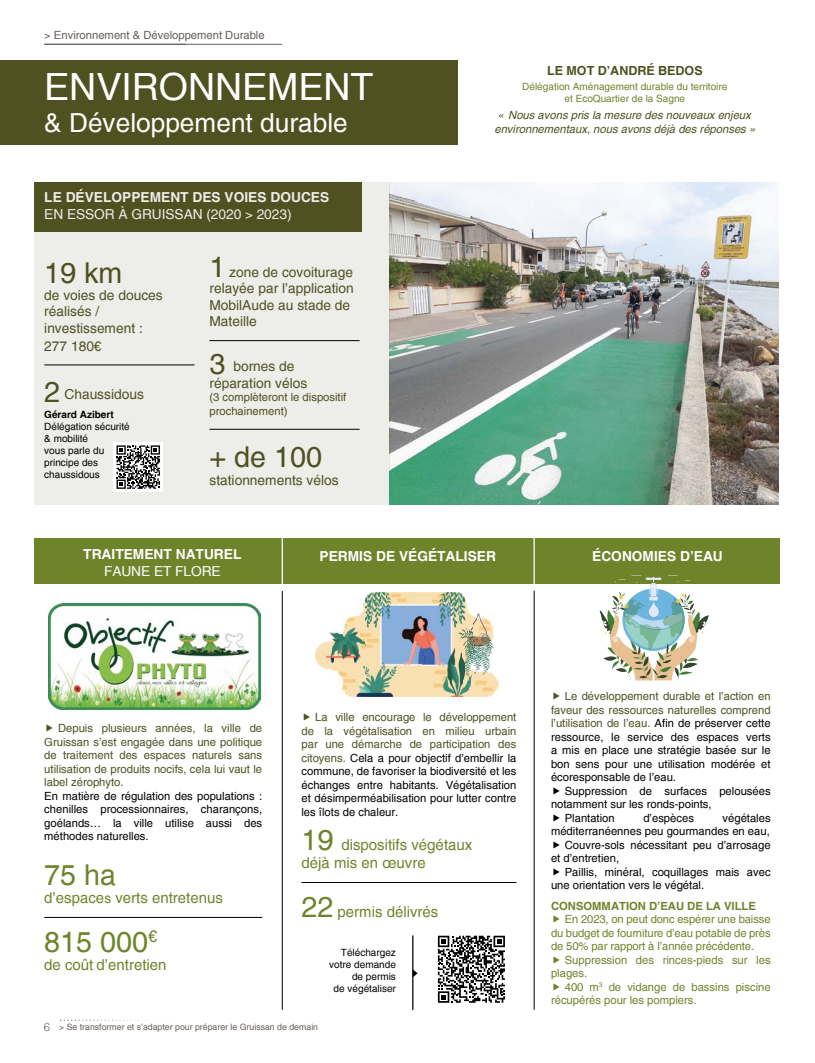
<style>
.page{position:relative;width:815px;height:1063px;background:#fff}
.page>*{position:absolute;margin:0;border:0;box-sizing:border-box;transform-origin:0 0}
.t1{font:37.5px "Helvetica";color:#fff}
.t2{font:28.75px "Helvetica";color:#6e842b}
.t3{font:28.75px "Helvetica";color:#4f5121}
.t4{font:26.25px "Helvetica";color:#fff}
.t5{font:15px/18px "Helvetica";color:#6e842b}
.t6{font:13.75px/16.5px "Helvetica";color:#4f5121}
.t7{font:700 13.75px "Helvetica";color:#fff}
.t8{font:13.75px "Helvetica";letter-spacing:-.005em;color:#fff}
.t9{font:700 12.5px "Helvetica";color:#4f5121}
.t10{font:11.25px/13.5px "Helvetica";color:#000;text-align:justify}
.t11{font:11.25px/13.5px "Helvetica";color:#6e842b}
.t12{font:11.25px/13.5px "Helvetica";color:#4f5121;text-align:justify}
.t13{font:italic 11.25px/13.5px "Helvetica";color:#4f5121;text-align:center}
.t14{font:11.25px "Helvetica";color:#675e59}
.t15{font:700 11.25px "Helvetica";color:#6e842b}
.t16{font:300 11.25px "Helv";color:#675e59}
.t17{font:10px/12px "Helvetica";color:#000;text-align:right}
.t18{font:10px/12px "Helvetica";color:#6e842b;text-align:center}
.t19{font:700 10px "Helvetica";color:#000}
.t20{font:8.75px "Helvetica";color:#675e59}
.s1{font-size:28.75px}
.s2{font-size:13.75px}
.s3{color:#4f5121}
</style>
<div class="page">
<svg style="left:61px;top:1020px;width:93px;height:1px"></svg>
<hr style="left:44px;top:44px;width:238px;height:1px;background:#675e59">
<img style="left:390px;top:182px;width:388px;height:323px">
<svg style="left:438px;top:936px;width:67px;height:67px"></svg>
<div style="left:0;top:60px;width:457px;height:85px;background:#4f5121"></div>
<div style="left:34px;top:539px;width:746px;height:45px;background:#6e842b"></div>
<hr style="left:44px;top:917px;width:218px;height:1px;background:#000">
<hr style="left:301px;top:882px;width:215px;height:1px;background:#000">
<svg style="left:599px;top:575px;width:110px;height:106px"></svg>
<hr style="left:282px;top:591px;width:1px;height:419px;background:#000">
<hr style="left:282px;top:531px;width:1px;height:57px;background:#fff">
<hr style="left:534px;top:591px;width:1px;height:419px;background:#000">
<hr style="left:534px;top:531px;width:1px;height:57px;background:#fff">
<img style="left:366px;top:593px;width:97px;height:103px">
<img style="left:364px;top:597px;width:2px;height:99px">
<img style="left:463px;top:596px;width:2px;height:100px">
<img style="left:465px;top:599px;width:2px;height:97px">
<img style="left:362px;top:602px;width:2px;height:94px">
<img style="left:467px;top:609px;width:3px;height:87px">
<img style="left:360px;top:613px;width:2px;height:83px">
<img style="left:469px;top:613px;width:3px;height:83px">
<img style="left:476px;top:613px;width:5px;height:57px">
<img style="left:355px;top:615px;width:5px;height:81px">
<img style="left:472px;top:615px;width:2px;height:52px">
<img style="left:346px;top:617px;width:9px;height:79px">
<img style="left:474px;top:617px;width:2px;height:79px">
<img style="left:480px;top:617px;width:7px;height:51px">
<img style="left:344px;top:622px;width:2px;height:72px">
<img style="left:487px;top:620px;width:2px;height:76px">
<img style="left:489px;top:621px;width:3px;height:33px">
<img style="left:491px;top:624px;width:3px;height:28px">
<img style="left:342px;top:631px;width:2px;height:60px">
<svg style="left:329px;top:632px;width:13px;height:5px"></svg>
<img style="left:333px;top:637px;width:9px;height:35px">
<img style="left:331px;top:639px;width:2px;height:32px">
<img style="left:322px;top:641px;width:9px;height:29px">
<img style="left:318px;top:643px;width:4px;height:24px">
<svg style="left:316px;top:647px;width:2px;height:16px"></svg>
<img style="left:483px;top:667px;width:4px;height:29px">
<img style="left:472px;top:670px;width:2px;height:26px">
<img style="left:476px;top:670px;width:2px;height:26px">
<img style="left:478px;top:672px;width:5px;height:24px">
<img style="left:489px;top:672px;width:5px;height:24px">
<img style="left:494px;top:674px;width:2px;height:20px">
<svg style="left:335px;top:672px;width:7px;height:15px"></svg>
<svg style="left:496px;top:677px;width:2px;height:15px"></svg>
<hr style="left:412px;top:935px;width:1px;height:75px;background:#000">
<svg style="left:413px;top:969px;width:5px;height:8px"></svg>
<img style="left:48px;top:603px;width:213px;height:107px">
<svg style="left:34px;top:182px;width:356px;height:323px;background:#d5d5cb"></svg>
<hr style="left:44px;top:365px;width:150px;height:1px;background:#000">
<hr style="left:209px;top:340px;width:151px;height:1px;background:#000">
<hr style="left:209px;top:429px;width:151px;height:1px;background:#000">
<div style="left:113px;top:442px;width:50px;height:49px;background:#fff"></div>
<svg style="left:117px;top:445px;width:43px;height:44px"></svg>
<p class="t14" style="left:44px;top:28px;width:222px">&gt; Environnement &amp; Développement Durable</p>
<h1 class="t1" style="left:44px;top:73px;width:331px">ENVIRONNEMENT</h1>
<h3 class="t4" style="left:44px;top:107px;width:305px">&amp; Développement durable</h3>
<p class="t7" style="left:44px;top:192px;width:286px">LE DÉVELOPPEMENT DES VOIES DOUCES</p>
<p class="t8" style="left:44px;top:206px;width:249px">EN ESSOR À GRUISSAN (2020 &gt; 2023)</p>
<h2 class="t3" style="left:44px;top:256px;width:80px">19 km</h2>
<p class="t6" style="left:44px;top:288px;width:120px">de voies de douces réalisés / investissement :</p>
<p class="t6" style="left:44px;top:338px;width:59px">277 180€</p>
<p class="t6" style="left:44px;top:387px;width:101px"><span class="s1">2</span> Chaussidous</p>
<p class="t19" style="left:44px;top:411px;width:71px">Gérard Azibert</p>
<p class="t17" style="left:44px;top:422px;width:87px;text-align:left">Délégation sécurité &amp; mobilité<br>vous parle du principe des chaussidous</p>
<p class="t6" style="left:209px;top:265px;width:146px"><span class="s1">1</span> zone de covoiturage relayée par l’application<br>MobilAude au stade de<br>Mateille</p>
<p class="t6" style="left:209px;top:359px;width:99px"><span class="s1">3</span> bornes de réparation vélos</p>
<p class="t12" style="left:209px;top:391px;width:138px">(3 complèteront le dispositif prochainement)</p>
<h2 class="t3" style="left:209px;top:440px;width:114px">+ de 100</h2>
<p class="t6" style="left:209px;top:473px;width:131px">stationnements vélos</p>
<p class="t9" style="left:547px;top:65px;width:157px">LE MOT D’ANDRÉ BEDOS</p>
<p class="t18" style="left:522px;top:81px;width:207px">Délégation Aménagement durable du territoire et EcoQuartier de la Sagne</p>
<p class="t13" style="left:494px;top:109px;width:262px">« Nous avons pris la mesure des nouveaux enjeux environnementaux, nous avons déjà des réponses »</p>
<p class="t7" style="left:83px;top:549px;width:160px">TRAITEMENT NATUREL</p>
<p class="t8" style="left:104px;top:566px;width:118px">FAUNE ET FLORE</p>
<p class="t7" style="left:320px;top:550px;width:178px">PERMIS DE VÉGÉTALISER</p>
<p class="t7" style="left:592px;top:551px;width:132px">ÉCONOMIES D’EAU</p>
<p class="t12" style="left:44px;top:722px;width:219px;text-indent:14px">Depuis plusieurs années, la ville de Gruissan s’est engagée dans une politique de traitement des espaces naturels sans utilisation de produits nocifs, cela lui vaut le label zérophyto.</p>
<p class="t10" style="left:44px;top:789px;width:219px">En matière de régulation des populations : chenilles processionnaires, charançons, goélands… la ville utilise aussi des méthodes naturelles.</p>
<h2 class="t2" style="left:44px;top:858px;width:73px">75 ha</h2>
<h3 class="t5" style="left:44px;top:889px;width:180px">d’espace<span class="s2">s</span> verts entretenus</h3>
<h2 class="t2" style="left:44px;top:924px;width:115px">815 000<sup>€</sup></h2>
<h3 class="t5" style="left:44px;top:957px;width:124px">de coût d’entretien</h3>
<p class="t10" style="left:301px;top:711px;width:216px;text-indent:14px"><span class="s3">La ville encourage le développement de la végétalisation en milieu urbain par une démarche de participation des citoyens.</span> Cela a pour objectif d’embellir la commune, de favoriser la biodiversité et les échanges entre habitants. Végétalisation et désimperméabilisation pour lutter contre les îlots de chaleur.</p>
<h3 class="t5" style="left:301px;top:836px;width:172px"><span class="s1">19</span> dispositifs végétaux déjà mis en œuvre</h3>
<h3 class="t5" style="left:301px;top:904px;width:138px"><span class="s1">22</span> permis délivrés</h3>
<p class="t17" style="left:329px;top:947px;width:68px">Téléchargez votre demande de permis<br>de végétaliser</p>
<p class="t10" style="left:551px;top:690px;width:221px;text-indent:14px"><span class="s3">Le développement durable et l’action en faveur des ressources naturelles comprend l’utilisation de l’eau.</span> Afin de préserver cette ressource, le service des espaces verts a mis en place une stratégie basée sur le bon sens pour une utilisation modérée et écoresponsable de l’eau.</p>
<p class="t10" style="left:565px;top:784px;width:207px">Suppression de surfaces pelousées</p>
<p class="t10" style="left:551px;top:798px;width:162px">notamment sur les ronds-points,</p>
<p class="t10" style="left:565px;top:811px;width:52px">Plantation</p>
<p class="t10" style="left:643px;top:811px;width:52px">d’espèces</p>
<p class="t10" style="left:723px;top:811px;width:50px">végétales</p>
<p class="t10" style="left:551px;top:825px;width:220px">méditerranéennes peu gourmandes en eau,</p>
<p class="t10" style="left:565px;top:838px;width:207px">Couvre-sols nécessitant peu d’arrosage</p>
<p class="t10" style="left:551px;top:852px;width:70px">et d’entretien,</p>
<p class="t10" style="left:565px;top:866px;width:207px">Paillis, minéral, coquillages mais avec</p>
<p class="t10" style="left:551px;top:879px;width:155px">une orientation vers le végétal.</p>
<p class="t15" style="left:551px;top:901px;width:207px">CONSOMMATION D’EAU DE LA VILLE</p>
<p class="t11" style="left:551px;top:913px;width:221px;text-align:justify;text-indent:14px">En 2023, on peut donc espérer une baisse du budget de fourniture d’eau potable de près de 50% par rapport à l’année précédente.</p>
<p class="t11" style="left:551px;top:953px;width:221px;text-indent:14px">Suppression des rinces-pieds sur les plages.</p>
<p class="t11" style="left:551px;top:980px;width:221px;text-indent:14px">400 m<sup>3</sup> de vidange de bassins piscine récupérés pour les pompiers.</p>
<p class="t16" style="left:44px;top:1020px;width:8px">6</p>
<p class="t20" style="left:59px;top:1024px;width:260px">&gt; Se transformer et s’adapter pour préparer le Gruissan de demain</p>
</div>
